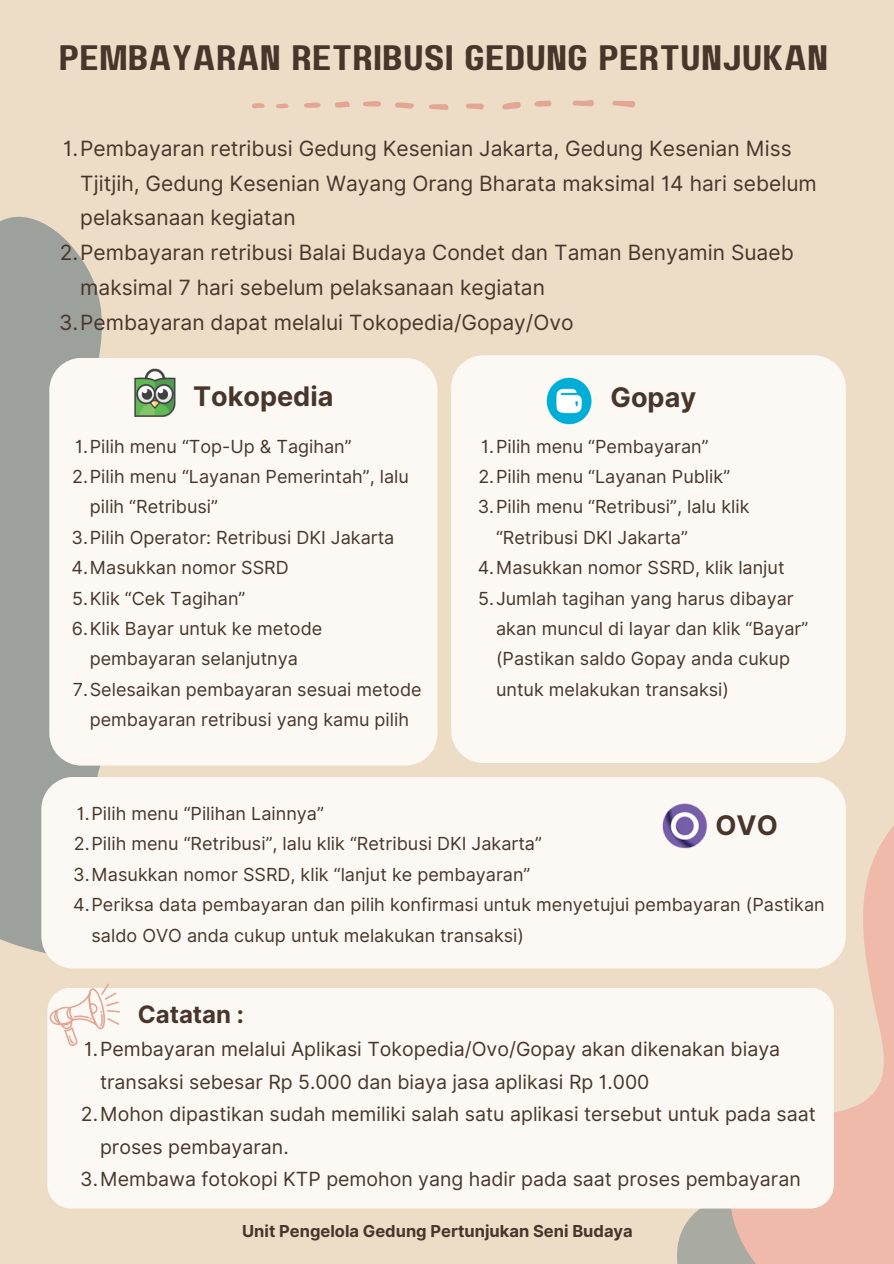
<style>
.page{position:relative;width:894px;height:1264px;background:#fff}
.page>*{position:absolute;margin:0;border:0;box-sizing:border-box;transform-origin:0 0}
.t1{font:35.25px "Paalalabas Display Wide BETA";color:#48362c}
.t2{font:700 27px "Inter";color:#48362c}
.t3{font:700 24px "Inter";color:#48362c}
.t4{font:21px/34.8px "Inter";color:#48362c}
.t5{font:19.5px/32.7px "Inter";color:#48362c}
.t6{font:18px/30.3px "Inter";color:#48362c}
.t7{font:700 16.5px "Inter";color:#48362c}
</style>
<div class="page">
<div style="left:0;top:0;width:893px;height:1263px;background:#edddc6"></div>
<svg style="left:0;top:216px;width:439px;height:753px"></svg>
<div style="left:49px;top:358px;width:388px;height:407px;background:#fcf9f4;border-radius:32px"></div>
<svg style="left:671px;top:729px;width:222px;height:534px"></svg>
<div style="left:41px;top:776px;width:804px;height:192px;background:#fcf9f4;border-radius:32px"></div>
<div style="left:451px;top:355px;width:394px;height:408px;background:#fcf9f4;border-radius:32px"></div>
<img style="left:546px;top:377px;width:46px;height:48px">
<img style="left:134px;top:369px;width:42px;height:47px">
<img style="left:662px;top:803px;width:46px;height:46px">
<div style="left:47px;top:987px;width:413px;height:221px;background:#fcf9f4;border-radius:24px"></div>
<div style="left:420px;top:987px;width:413px;height:221px;background:#fcf9f4;border-radius:24px"></div>
<svg style="left:49px;top:983px;width:71px;height:62px"></svg>
<svg style="left:612px;top:101px;width:23px;height:6px"></svg>
<svg style="left:502px;top:102px;width:19px;height:7px"></svg>
<svg style="left:572px;top:100px;width:22px;height:6px"></svg>
<svg style="left:429px;top:104px;width:19px;height:6px"></svg>
<svg style="left:395px;top:102px;width:19px;height:7px"></svg>
<svg style="left:466px;top:103px;width:18px;height:7px"></svg>
<svg style="left:534px;top:100px;width:17px;height:7px"></svg>
<svg style="left:363px;top:101px;width:18px;height:6px"></svg>
<svg style="left:335px;top:101px;width:14px;height:6px"></svg>
<svg style="left:304px;top:102px;width:16px;height:6px"></svg>
<svg style="left:252px;top:103px;width:13px;height:5px"></svg>
<svg style="left:276px;top:103px;width:12px;height:5px"></svg>
<p class="t1" style="left:59px;top:43px;width:770px">PEMBAYARAN RETRIBUSI GEDUNG PERTUNJUKAN</p>
<p class="t4" style="left:80px;top:131px;width:737px;text-indent:-17px">1.Pembayaran retribusi Gedung Kesenian Jakarta, Gedung Kesenian Miss<br>Tjitjih, Gedung Kesenian Wayang Orang Bharata maksimal 14 hari sebelum pelaksanaan kegiatan</p>
<p class="t4" style="left:80px;top:235px;width:714px;text-indent:-21px">2.Pembayaran retribusi Balai Budaya Condet dan Taman Benyamin Suaeb maksimal 7 hari sebelum pelaksanaan kegiatan</p>
<p class="t4" style="left:59px;top:305px;width:516px">3.Pembayaran dapat melalui Tokopedia/Gopay/Ovo</p>
<p class="t2" style="left:193px;top:380px;width:142px">Tokopedia</p>
<h3 class="t2" style="left:610px;top:381px;width:87px">Gopay</h3>
<p class="t6" style="left:481px;top:431px;width:229px">1.Pilih menu “Pembayaran”</p>
<p class="t6" style="left:478px;top:461px;width:253px">2.Pilih menu “Layanan Publik”</p>
<p class="t6" style="left:496px;top:491px;width:255px;text-indent:-18px">3.Pilih menu “Retribusi”, lalu klik “Retribusi DKI Jakarta”</p>
<p class="t6" style="left:477px;top:552px;width:308px">4.Masukkan nomor SSRD, klik lanjut</p>
<p class="t6" style="left:496px;top:583px;width:313px;text-indent:-18px">5.Jumlah tagihan yang harus dibayar akan muncul di layar dan klik “Bayar” (Pastikan saldo Gopay anda cukup untuk melakukan transaksi)</p>
<h1 class="t6" style="left:75px;top:431px;width:278px">1.Pilih menu “Top-Up &amp; Tagihan”</h1>
<p class="t6" style="left:90px;top:461px;width:320px;text-indent:-18px">2.Pilih menu “Layanan Pemerintah”, lalu pilih “Retribusi”</p>
<p class="t6" style="left:72px;top:522px;width:324px">3.Pilih Operator: Retribusi DKI Jakarta</p>
<p class="t6" style="left:71px;top:552px;width:219px">4.Masukkan nomor SSRD</p>
<p class="t6" style="left:72px;top:583px;width:175px">5.Klik “Cek Tagihan”</p>
<p class="t6" style="left:72px;top:613px;width:252px;text-align:center">6.Klik Bayar untuk ke metode pembayaran selanjutnya</p>
<p class="t6" style="left:73px;top:674px;width:350px;text-align:center">7.Selesaikan pembayaran sesuai metode pembayaran retribusi yang kamu pilih</p>
<p class="t6" style="left:77px;top:798px;width:248px">1.Pilih menu “Pilihan Lainnya”</p>
<p class="t6" style="left:74px;top:828px;width:469px">2.Pilih menu “Retribusi”, lalu klik “Retribusi DKI Jakarta”</p>
<p class="t6" style="left:73px;top:859px;width:458px">3.Masukkan nomor SSRD, klik “lanjut ke pembayaran”</p>
<p class="t6" style="left:91px;top:889px;width:734px;text-indent:-18px">4.Periksa data pembayaran dan pilih konfirmasi untuk menyetujui pembayaran (Pastikan saldo OVO anda cukup untuk melakukan transaksi)</p>
<h3 class="t2" style="left:715px;top:809px;width:64px">OVO</h3>
<h2 class="t3" style="left:138px;top:1000px;width:108px">Catatan :</h2>
<p class="t5" style="left:100px;top:1032px;width:681px;text-indent:-16px">1.Pembayaran melalui Aplikasi Tokopedia/Ovo/Gopay akan dikenakan biaya transaksi sebesar Rp 5.000 dan biaya jasa aplikasi Rp 1.000</p>
<p class="t5" style="left:100px;top:1097px;width:717px;text-indent:-19px">2.Mohon dipastikan sudah memiliki salah satu aplikasi tersebut untuk pada saat proses pembayaran.</p>
<p class="t5" style="left:80px;top:1162px;width:721px">3.Membawa fotokopi KTP pemohon yang hadir pada saat proses pembayaran</p>
<h4 class="t7" style="left:242px;top:1221px;width:392px">Unit Pengelola Gedung Pertunjukan Seni Budaya</h4>
</div>
